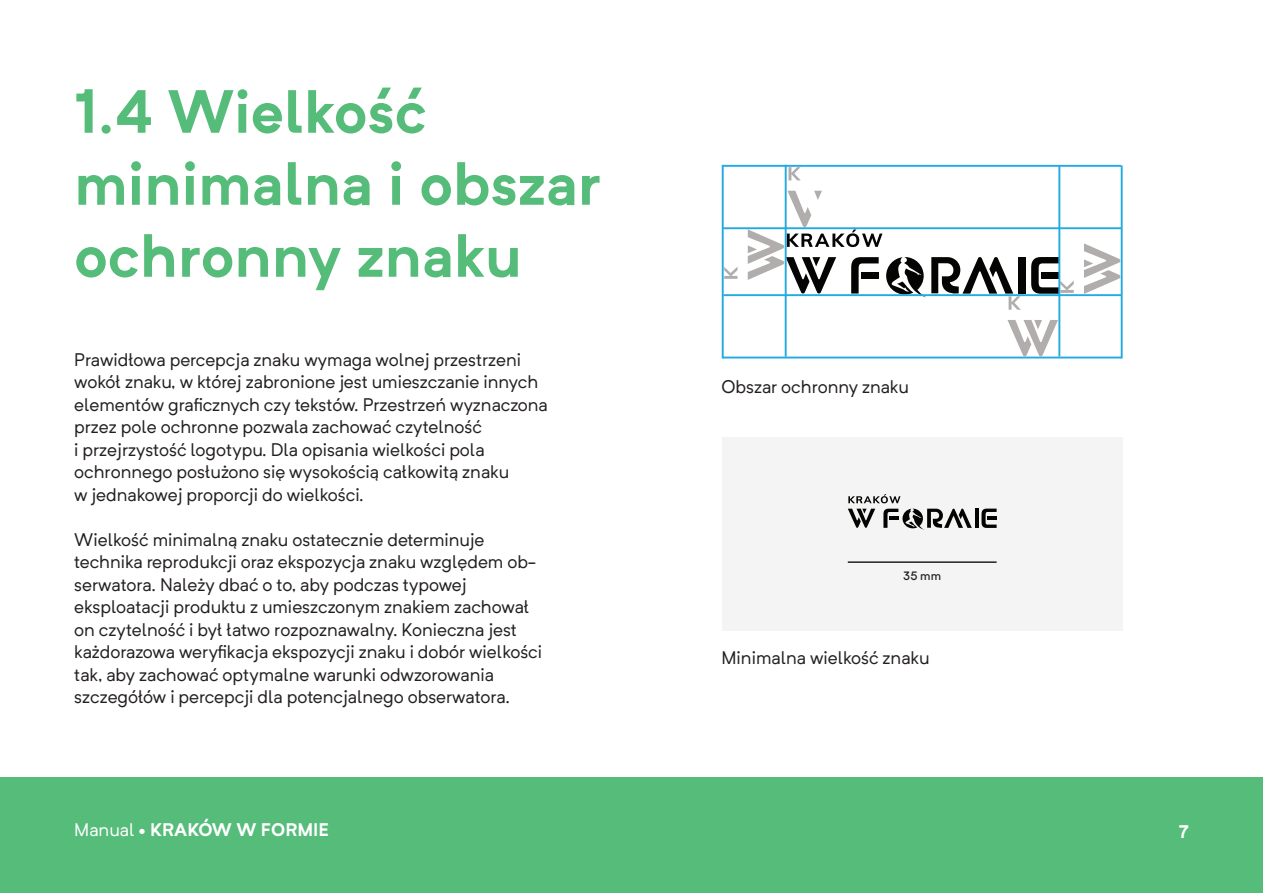
<style>
.page{position:relative;width:1263px;height:893px;background:#fff}
.page>*{position:absolute;margin:0;border:0;box-sizing:border-box;transform-origin:0 0}
.t1{font:700 60px/72px "Neutrif Pro";color:#55bc7a}
.t2{font:18px/22.5px "Neutrif Pro";color:#231f20}
.t3{font:700 18px "Neutrif Pro";color:#fff}
.t4{font:500 12px "Neutrif Pro";color:#231f20}
.s1{font-weight:400}
</style>
<div class="page">
<div style="left:0;top:777px;width:1263px;height:116px;background:#55bc7a"></div>
<div style="left:722px;top:437px;width:401px;height:194px;background:#f4f4f4"></div>
<svg style="left:722px;top:165px;width:401px;height:193px"></svg>
<hr style="left:975px;top:509px;width:3px;height:19px;background:#040503">
<svg style="left:981px;top:509px;width:16px;height:19px"></svg>
<svg style="left:848px;top:494px;width:124px;height:36px"></svg>
<hr style="left:848px;top:561px;width:149px;height:2px;background:#231f20">
<h1 class="t1" style="left:74px;top:74px;width:528px">1.4 Wielkość minimalna i obszar ochronny znaku</h1>
<p class="t2" style="left:74px;top:348px;width:475px">Prawidłowa percepcja znaku wymaga wolnej przestrzeni wokół znaku, w której zabronione jest umieszczanie innych elementów graficznych czy tekstów. Przestrzeń wyznaczona przez pole ochronne pozwala zachować czytelność<br>i przejrzystość logotypu. Dla opisania wielkości pola ochronnego posłużono się wysokością całkowitą znaku<br>w jednakowej proporcji do wielkości.</p>
<p class="t2" style="left:74px;top:528px;width:469px">Wielkość minimalną znaku ostatecznie determinuje technika reprodukcji oraz ekspozycja znaku względem ob&shy;serwatora. Należy dbać o to, aby podczas typowej eksploatacji produktu z umieszczonym znakiem zachował on czytelność i był łatwo rozpoznawalny. Konieczna jest każdorazowa weryfikacja ekspozycji znaku i dobór wielkości tak, aby zachować optymalne warunki odwzorowania szczegółów i percepcji dla potencjalnego obserwatora.</p>
<p class="t2" style="left:721px;top:375px;width:189px">Obszar ochronny znaku</p>
<p class="t4" style="left:903px;top:568px;width:39px">35 mm</p>
<p class="t2" style="left:721px;top:647px;width:210px">Minimalna wielkość znaku</p>
<p class="t3" style="left:74px;top:817px;width:256px"><span class="s1">Manual</span> • KRAKÓW W FORMIE</p>
<p class="t3" style="left:1179px;top:819px;width:11px">7</p>
</div>
